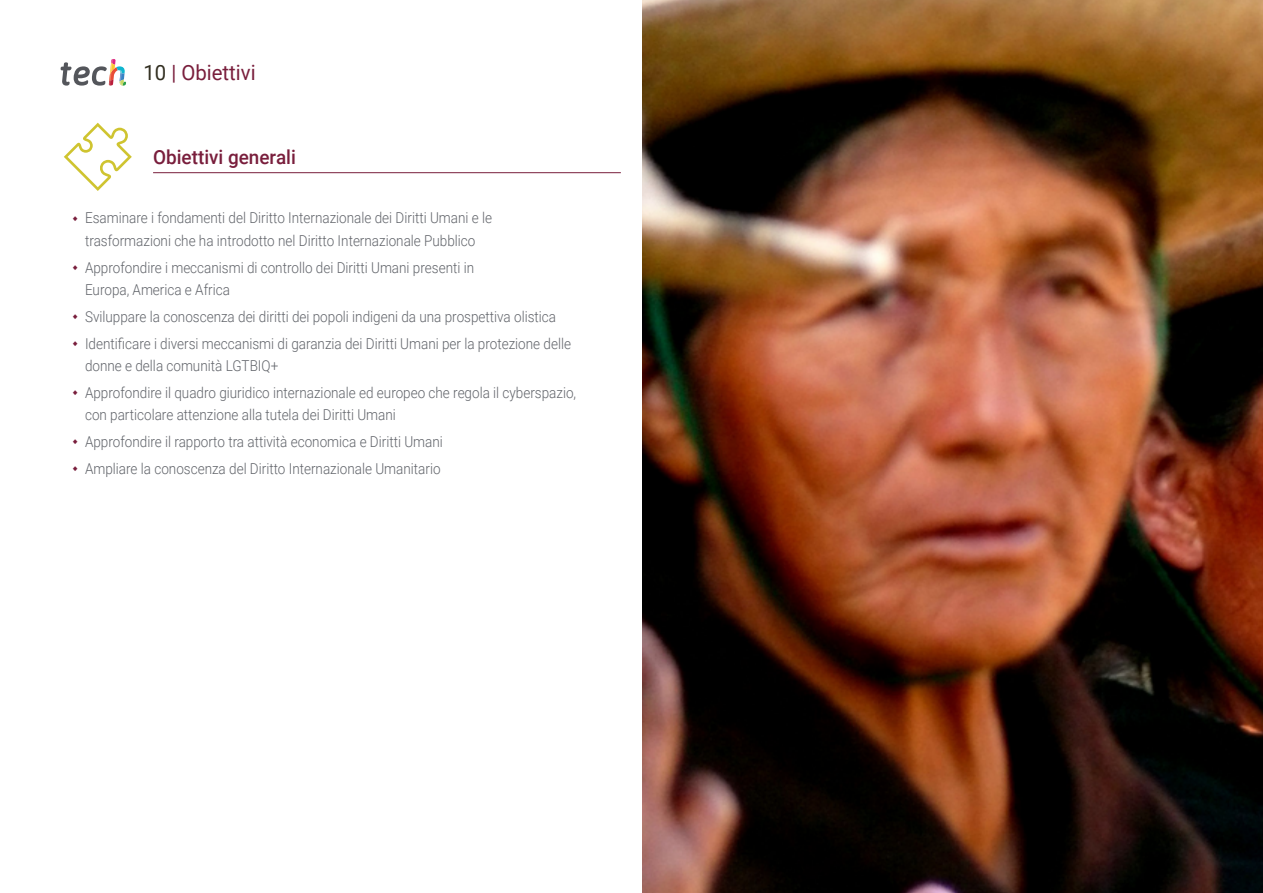
<style>
.page{position:relative;width:1263px;height:893px;background:#fff}
.page>*{position:absolute;margin:0;border:0;box-sizing:border-box;transform-origin:0 0}
.t1{font:21px "Roboto";color:#791e3c}
.t2{font:500 19.5px "Roboto";color:#791e3c}
.t3{font:300 15px/26.7px "Roboto";color:#61646a;scale:.9 1}
.s1{color:#312e20}
</style>
<div class="page">
<hr style="left:153px;top:172px;width:468px;height:1px;background:#791e3c">
<svg style="left:64px;top:123px;width:68px;height:68px"></svg>
<img style="left:642px;top:0;width:621px;height:893px">
<svg style="left:61px;top:59px;width:65px;height:27px"></svg>
<h1 class="t1" style="left:144px;top:57px;width:114px"><span class="s1">10</span> | Obiettivi</h1>
<h2 class="t2" style="left:153px;top:144px;width:144px">Obiettivi generali</h2>
<p class="t3" style="left:85px;top:206px;width:454px;line-height:22.5px">Esaminare i fondamenti del Diritto Internazionale dei Diritti Umani e le trasformazioni che ha introdotto nel Diritto Internazionale Pubblico</p>
<p class="t3" style="left:85px;top:255px;width:434px;line-height:22.5px">Approfondire i meccanismi di controllo dei Diritti Umani presenti in<br>Europa, America e Africa</p>
<p class="t3" style="left:85px;top:303px;width:541px">Sviluppare la conoscenza dei diritti dei popoli indigeni da una prospettiva olistica<br>Identificare i diversi meccanismi di garanzia dei Diritti Umani per la protezione delle</p>
<p class="t3" style="left:85px;top:352px;width:547px">donne e della comunità LGTBIQ+<br>Approfondire il quadro giuridico internazionale ed europeo che regola il cyberspazio,</p>
<p class="t3" style="left:85px;top:401px;width:399px">con particolare attenzione alla tutela dei Diritti Umani<br>Approfondire il rapporto tra attività economica e Diritti Umani<br>Ampliare la conoscenza del Diritto Internazionale Umanitario</p>
</div>
